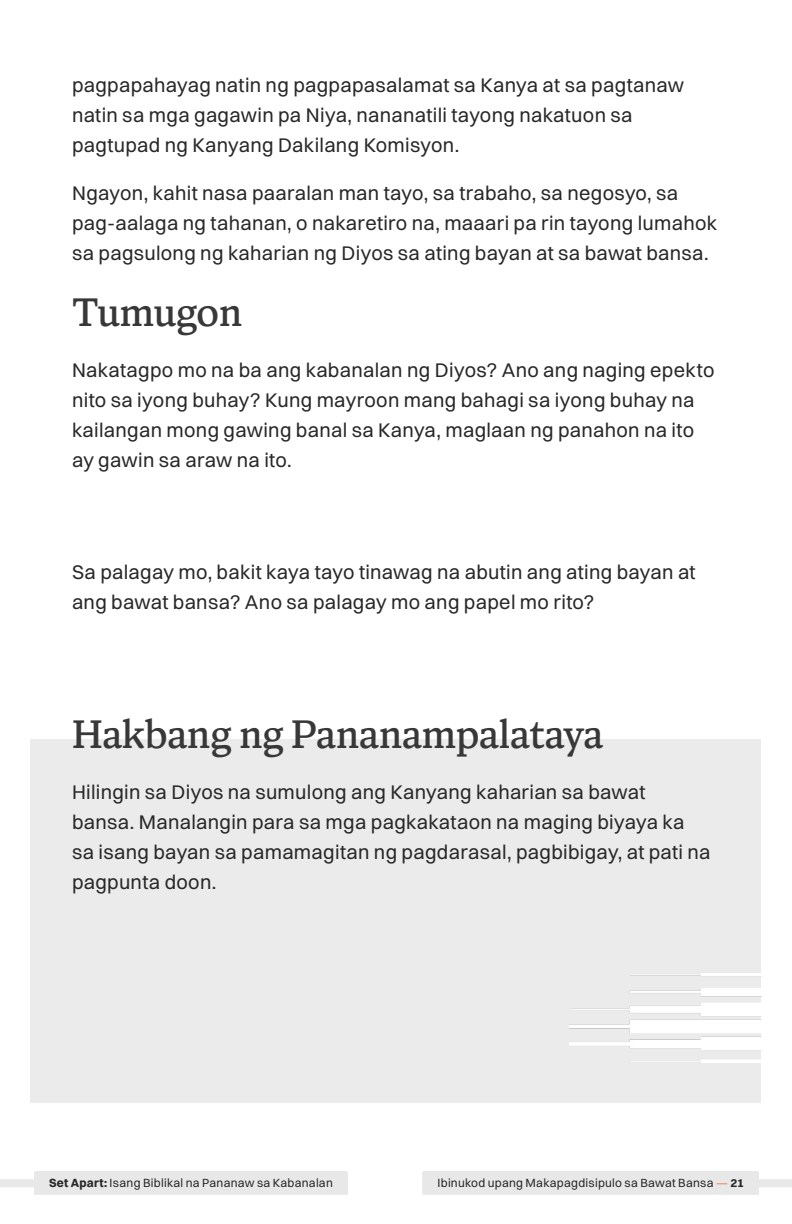
<style>
.page{position:relative;width:792px;height:1224px;background:#fff}
.page>*{position:absolute;margin:0;border:0;box-sizing:border-box;transform-origin:0 0}
.t1{font:40px "Antonia Variable";letter-spacing:-.01em;color:#383838}
.t2{font:20px/30px "Switzer";letter-spacing:.01em;color:#292829}
.t3{font:12px "Switzer";letter-spacing:.02em;color:#292829}
.s1{font-weight:700}
.s2{font-weight:600;color:#f29b7b}
</style>
<div class="page">
<div style="left:422px;top:1171px;width:337px;height:24px;background:#e8e8e9"></div>
<div style="left:0;top:1179px;width:35px;height:8px;background:#e8e8e9"></div>
<div style="left:34px;top:1171px;width:314px;height:24px;background:#e8e8e9"></div>
<div style="left:757px;top:1179px;width:35px;height:8px;background:#e8e8e9"></div>
<div style="left:31px;top:739px;width:730px;height:363px;background:#ebebeb"></div>
<img style="left:570px;top:974px;width:191px;height:89px">
<p class="t2" style="left:72px;top:69px;width:614px">pagpapahayag natin ng pagpapasalamat sa Kanya at sa pagtanaw natin sa mga gagawin pa Niya, nananatili tayong nakatuon sa pagtupad ng Kanyang Dakilang Komisyon.</p>
<p class="t2" style="left:72px;top:177px;width:647px">Ngayon, kahit nasa paaralan man tayo, sa trabaho, sa negosyo, sa pag-aalaga ng tahanan, o nakaretiro na, maaari pa rin tayong lumahok sa pagsulong ng kaharian ng Diyos sa ating bayan at sa bawat bansa.</p>
<h1 class="t1" style="left:72px;top:288px;width:172px">Tumugon</h1>
<p class="t2" style="left:72px;top:354px;width:644px">Nakatagpo mo na ba ang kabanalan ng Diyos? Ano ang naging epekto nito sa iyong buhay? Kung mayroon mang bahagi sa iyong buhay na kailangan mong gawing banal sa Kanya, maglaan ng panahon na ito ay gawin sa araw na ito.</p>
<p class="t2" style="left:72px;top:556px;width:625px">Sa palagay mo, bakit kaya tayo tinawag na abutin ang ating bayan at ang bawat bansa? Ano sa palagay mo ang papel mo rito?</p>
<h1 class="t1" style="left:72px;top:710px;width:533px">Hakbang ng Pananampalataya</h1>
<p class="t2" style="left:72px;top:776px;width:640px">Hilingin sa Diyos na sumulong ang Kanyang kaharian sa bawat bansa. Manalangin para sa mga pagkakataon na maging biyaya ka sa isang bayan sa pamamagitan ng pagdarasal, pagbibigay, at pati na pagpunta doon.</p>
<p class="t3" style="left:49px;top:1175px;width:285px"><span class="s1">Set Apart:</span> Isang Biblikal na Pananaw sa Kabanalan</p>
<p class="t3" style="left:438px;top:1175px;width:308px">Ibinukod upang Makapagdisipulo sa Bawat Bansa <span class="s2">—</span> <span class="s1">21</span></p>
</div>
